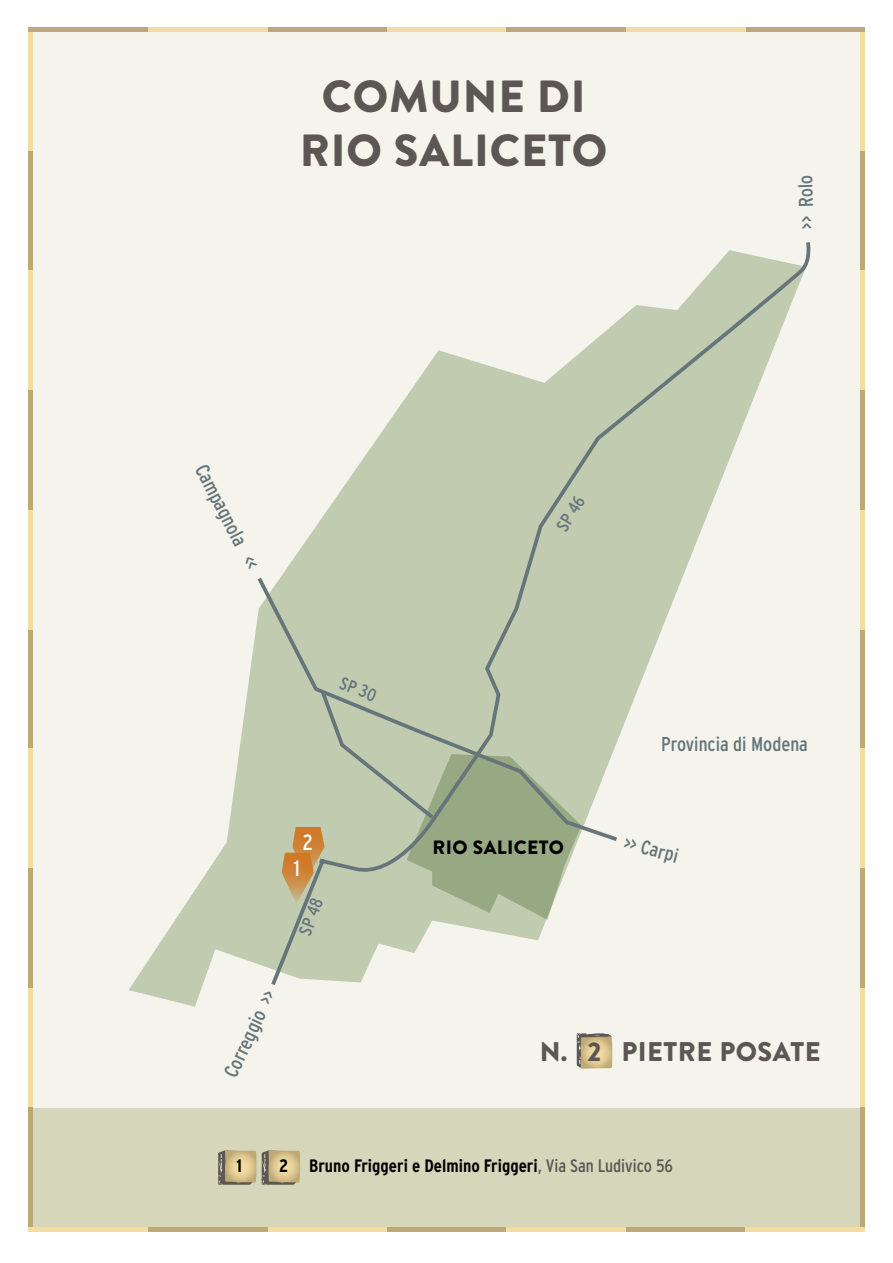
<style>
.page{position:relative;width:893px;height:1263px;background:#fff}
.page>*{position:absolute;margin:0;border:0;box-sizing:border-box;transform-origin:0 0}
.t1{font:900 45px/54px "Brandon Grotesque";letter-spacing:.02em;color:#5c5755;text-align:center}
.t2{font:900 27px "Brandon Grotesque";letter-spacing:.02em;color:#5c5755}
.t3{font:22.05px "Interstate Condensed";color:#fff}
.t4{font:19.95px "Interstate Condensed";color:#65757a}
.t5{font:900 19.2px "Brandon Grotesque";letter-spacing:.02em;color:#000}
.t6{font:700 18px "Interstate Condensed";color:#000}
.t7{font:18px "Interstate Condensed";color:#65757a}
.s1{font-weight:400;color:#5c5755}
</style>
<div class="page">
<div style="left:30px;top:27px;width:835px;height:1081px;background:#f5f4ec"></div>
<div style="left:29px;top:1108px;width:835px;height:119px;background:#d6d6ba"></div>
<svg style="left:129px;top:644px;width:139px;height:363px"></svg>
<svg style="left:268px;top:242px;width:543px;height:743px"></svg>
<svg style="left:254px;top:573px;width:367px;height:271px;background:#c1cbb2"></svg>
<div style="left:28px;top:32px;width:5px;height:120px;background:#f3dba1"></div>
<div style="left:28px;top:152px;width:5px;height:119px;background:#bda978"></div>
<div style="left:28px;top:270px;width:5px;height:120px;background:#f3dba1"></div>
<div style="left:28px;top:390px;width:5px;height:120px;background:#bda978"></div>
<div style="left:28px;top:510px;width:5px;height:120px;background:#f3dba1"></div>
<div style="left:28px;top:630px;width:5px;height:119px;background:#bda978"></div>
<div style="left:28px;top:748px;width:5px;height:120px;background:#f3dba1"></div>
<div style="left:28px;top:868px;width:5px;height:120px;background:#bda978"></div>
<div style="left:745px;top:27px;width:120px;height:5px;background:#bda978"></div>
<div style="left:626px;top:27px;width:120px;height:5px;background:#f3dba1"></div>
<div style="left:507px;top:27px;width:119px;height:5px;background:#bda978"></div>
<div style="left:386px;top:27px;width:120px;height:5px;background:#f3dba1"></div>
<div style="left:267px;top:27px;width:119px;height:5px;background:#bda978"></div>
<div style="left:148px;top:27px;width:120px;height:5px;background:#f3dba1"></div>
<div style="left:28px;top:27px;width:120px;height:5px;background:#bda978"></div>
<div style="left:860px;top:32px;width:5px;height:120px;background:#f3dba1"></div>
<div style="left:860px;top:152px;width:5px;height:119px;background:#bda978"></div>
<div style="left:860px;top:270px;width:5px;height:120px;background:#f3dba1"></div>
<div style="left:860px;top:390px;width:5px;height:120px;background:#bda978"></div>
<div style="left:860px;top:510px;width:5px;height:120px;background:#f3dba1"></div>
<div style="left:860px;top:630px;width:5px;height:119px;background:#bda978"></div>
<div style="left:860px;top:748px;width:5px;height:120px;background:#f3dba1"></div>
<div style="left:860px;top:868px;width:5px;height:120px;background:#bda978"></div>
<div style="left:745px;top:1227px;width:120px;height:5px;background:#f3dba1"></div>
<div style="left:625px;top:1227px;width:120px;height:5px;background:#bda978"></div>
<div style="left:507px;top:1227px;width:119px;height:5px;background:#f3dba1"></div>
<div style="left:386px;top:1227px;width:120px;height:5px;background:#bda978"></div>
<div style="left:267px;top:1227px;width:119px;height:5px;background:#f3dba1"></div>
<div style="left:148px;top:1227px;width:120px;height:5px;background:#bda978"></div>
<div style="left:28px;top:1227px;width:120px;height:5px;background:#f3dba1"></div>
<div style="left:28px;top:988px;width:5px;height:119px;background:#f3dba1"></div>
<div style="left:28px;top:1107px;width:5px;height:120px;background:#bda978"></div>
<div style="left:860px;top:988px;width:5px;height:119px;background:#f3dba1"></div>
<div style="left:860px;top:1107px;width:5px;height:120px;background:#bda978"></div>
<svg style="left:218px;top:1150px;width:82px;height:35px;background:#beae86"></svg>
<svg style="left:577px;top:1033px;width:35px;height:36px"></svg>
<svg style="left:282px;top:686px;width:299px;height:234px;background:#b2bda0"></svg>
<h1 class="t1" style="left:300px;top:70px;width:309px">COMUNE DI<br>RIO SALICETO</h1>
<p class="t4" style="left:796px;top:229px;width:56px;rotate:-92deg">&gt;&gt; Rolo</p>
<p class="t4" style="left:211px;top:460px;width:117px;rotate:63deg">Campagnola &lt;&lt;</p>
<p class="t7" style="left:344px;top:673px;width:39px;rotate:22deg">SP 30</p>
<p class="t3" style="left:302px;top:830px;width:12px">2</p>
<p class="t3" style="left:294px;top:855px;width:8px">1</p>
<p class="t7" style="left:295px;top:931px;width:39px;rotate:-69deg">SP 48</p>
<p class="t4" style="left:219px;top:1071px;width:95px;rotate:-64deg">Correggio &gt;&gt;</p>
<p class="t7" style="left:552px;top:524px;width:39px;rotate:-58deg">SP 46</p>
<p class="t4" style="left:661px;top:733px;width:148px">Provincia di Modena</p>
<p class="t5" style="left:433px;top:834px;width:133px">RIO SALICETO</p>
<p class="t4" style="left:627px;top:831px;width:57px;rotate:15deg">&gt;&gt; Carpi</p>
<h2 class="t2" style="left:540px;top:1032px;width:282px">N. 2 PIETRE POSATE</h2>
<p class="t6" style="left:236px;top:1155px;width:7px">1</p>
<p class="t6" style="left:279px;top:1155px;width:395px">2 Bruno Friggeri e Delmino Friggeri<span class="s1">, Via San Ludivico 56</span></p>
</div>
